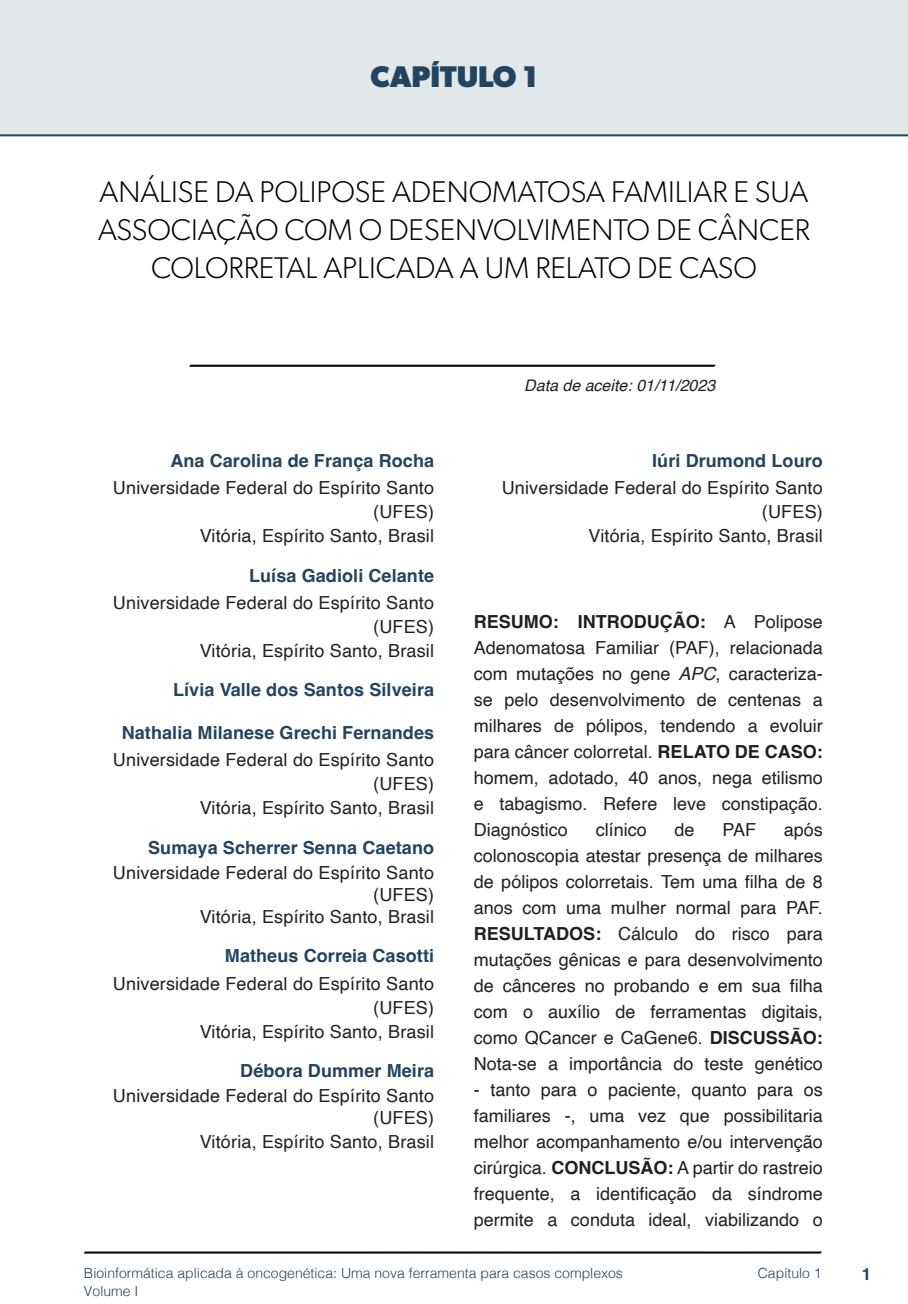
<style>
.page{position:relative;width:908px;height:1304px;background:#fff}
.page>*{position:absolute;margin:0;border:0;box-sizing:border-box;transform-origin:0 0}
.t1{font:300 30px/38px "Gibson";color:#000;text-align:center}
.t2{font:700 30px "Gibson";color:#23445f}
.t3{font:18px/26px "Helvetica";letter-spacing:.01em;color:#231f20;text-align:right}
.t4{font:700 18px "Helvetica";letter-spacing:.005em;color:#23445f}
.t5{font:700 16.8px "Helvetica";color:#23445f}
.t6{font:italic 16px "Helvetica";color:#231f20}
.t7{font:300 14px/18px "Helvetica";color:#23445f}
.s1{font-weight:700}
.s2{font-style:italic}
</style>
<div class="page">
<svg style="left:84px;top:1251px;width:737px;height:3px;background:#515151"></svg>
<div style="left:0;top:0;width:907px;height:136px;background:#e2e7e9"></div>
<svg style="left:189px;top:364px;width:526px;height:3px;background:#4f4f4f"></svg>
<div style="left:64px;top:74px;width:61px;height:54px;background:#e2e7e9"></div>
<h1 class="t2" style="left:370px;top:58px;width:168px">CAPÍTULO 1</h1>
<h1 class="t1" style="left:98px;top:172px;width:713px">ANÁLISE DA POLIPOSE ADENOMATOSA FAMILIAR E SUA<br>ASSOCIAÇÃO COM O DESENVOLVIMENTO DE CÂNCER<br>COLORRETAL APLICADA A UM RELATO DE CASO</h1>
<p class="t4" style="left:170px;top:450px;width:265px">Ana Carolina de França Rocha</p>
<p class="t3" style="left:113px;top:477px;width:322px;line-height:24px">Universidade Federal do Espírito Santo (UFES)<br>Vitória, Espírito Santo, Brasil</p>
<p class="t4" style="left:249px;top:564px;width:186px">Luísa Gadioli Celante</p>
<p class="t3" style="left:113px;top:591px;width:322px;line-height:24px">Universidade Federal do Espírito Santo (UFES)<br>Vitória, Espírito Santo, Brasil</p>
<p class="t4" style="left:173px;top:679px;width:262px">Lívia Valle dos Santos Silveira</p>
<p class="t4" style="left:122px;top:722px;width:314px">Nathalia Milanese Grechi Fernandes</p>
<p class="t3" style="left:113px;top:749px;width:322px;line-height:24px">Universidade Federal do Espírito Santo (UFES)<br>Vitória, Espírito Santo, Brasil</p>
<p class="t4" style="left:148px;top:836px;width:287px">Sumaya Scherrer Senna Caetano</p>
<p class="t3" style="left:113px;top:862px;width:322px;line-height:22px">Universidade Federal do Espírito Santo (UFES)<br>Vitória, Espírito Santo, Brasil</p>
<p class="t4" style="left:225px;top:945px;width:211px">Matheus Correia Casotti</p>
<p class="t3" style="left:113px;top:972px;width:322px;line-height:24px">Universidade Federal do Espírito Santo (UFES)<br>Vitória, Espírito Santo, Brasil</p>
<p class="t4" style="left:240px;top:1060px;width:195px">Débora Dummer Meira</p>
<p class="t3" style="left:113px;top:1086px;width:322px;line-height:22px">Universidade Federal do Espírito Santo (UFES)</p>
<p class="t3" style="left:200px;top:1130px;width:236px">Vitória, Espírito Santo, Brasil</p>
<p class="t6" style="left:524px;top:373px;width:192px">Data de aceite: 01/11/2023</p>
<p class="t4" style="left:652px;top:450px;width:172px">Iúri Drumond Louro</p>
<p class="t3" style="left:501px;top:477px;width:322px;line-height:24px">Universidade Federal do Espírito Santo (UFES)<br>Vitória, Espírito Santo, Brasil</p>
<p class="t3" style="left:473px;top:610px;width:350px;text-align:justify"><span class="s1">RESUMO: INTRODUÇÃO:</span> A Polipose Adenomatosa Familiar (PAF), relacionada com mutações no gene <span class="s2">APC</span>, caracteriza&shy;se pelo desenvolvimento de centenas a milhares de pólipos, tendendo a evoluir para câncer colorretal. <span class="s1">RELATO DE CASO: </span>homem, adotado, 40 anos, nega etilismo e tabagismo. Refere leve constipação.<br>Diagnóstico</p>
<p class="t3" style="left:473px;top:817px;width:350px;text-align:justify;text-indent:310px">após colonoscopia atestar presença de milhares de pólipos colorretais. Tem uma filha de 8 anos com uma mulher normal para PAF.<br><span class="s1">RESULTADOS:</span> Cálculo do risco para mutações gênicas e para desenvolvimento de cânceres no probando e em sua filha com o auxílio de ferramentas digitais, como QCancer e CaGene6. <span class="s1">DISCUSSÃO:<br></span>Nota-se a importância do teste genético</p>
<p class="t3" style="left:473px;top:1077px;width:350px;text-align:justify">- tanto para o paciente, quanto para os familiares -, uma vez que possibilitaria melhor acompanhamento e/ou intervenção cirúrgica. <span class="s1">CONCLUSÃO:</span> A partir do rastreio frequente, a identificação da síndrome permite a conduta ideal, viabilizando o</p>
<p class="t3" style="left:595px;top:817px;width:53px">clínico</p>
<p class="t3" style="left:674px;top:817px;width:22px">de</p>
<p class="t3" style="left:722px;top:817px;width:35px">PAF</p>
<p class="t7" style="left:84px;top:1263px;width:540px">Bioinformática aplicada à oncogenética: Uma nova ferramenta para casos complexos<br>Volume I</p>
<p class="t7" style="left:757px;top:1263px;width:65px">Capítulo 1</p>
<p class="t5" style="left:861px;top:1264px;width:11px">1</p>
</div>
